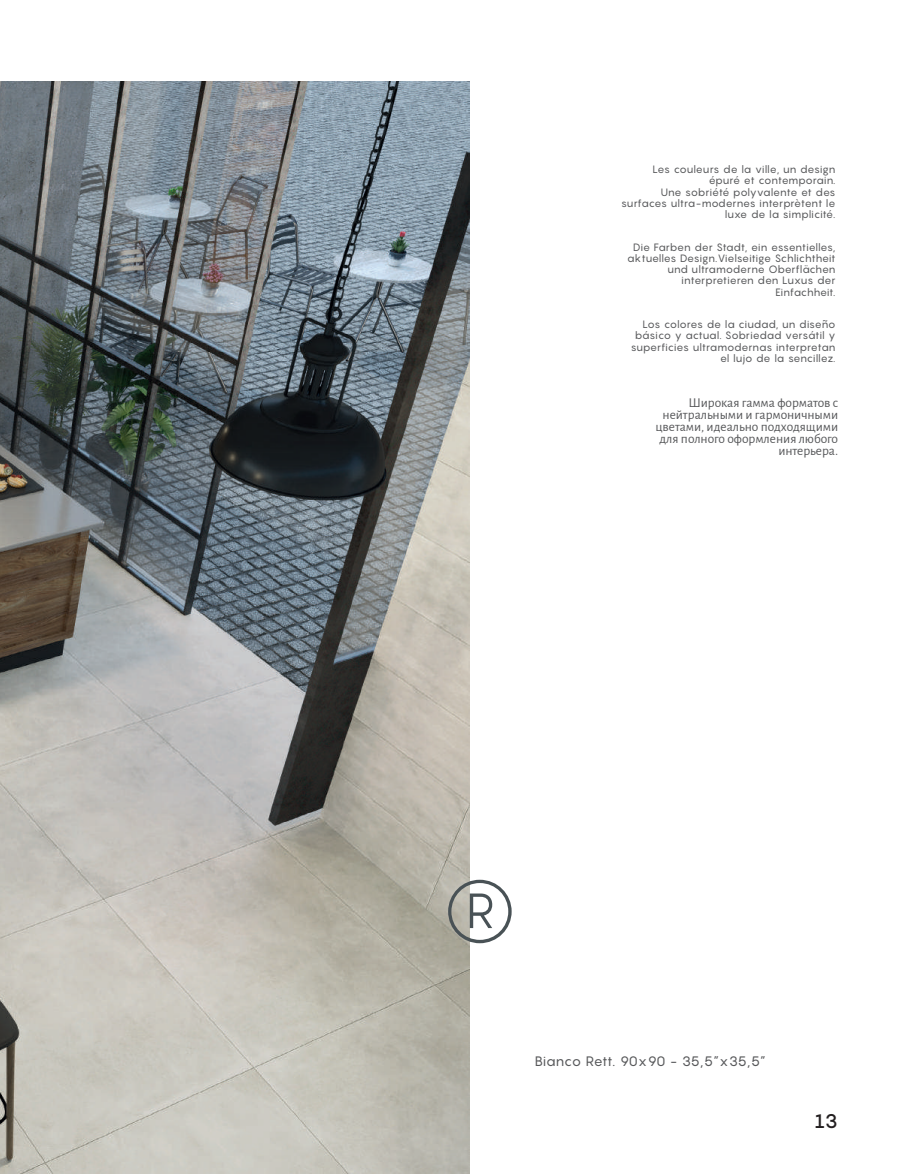
<style>
.page{position:relative;width:919px;height:1174px;background:#fff}
.page>*{position:absolute;margin:0;border:0;box-sizing:border-box;transform-origin:0 0}
.t1{font:300 82.5px "Pangram";color:#495256}
.t2{font:500 19.5px "Pangram";color:#231f20}
.t3{font:13.5px/12px "Alegreya Sans";letter-spacing:-.01em;color:#57585a;text-align:right}
.t4{font:13.5px "Pangram";letter-spacing:-.01em;color:#57585a}
.t5{font:10.5px/11.2px "Pangram";color:#57585a;text-align:right}
</style>
<div class="page">
<img style="left:0;top:82px;width:469px;height:1092px">
<p class="t5" style="left:621px;top:163px;width:216px">Les couleurs de la ville, un design épuré et contemporain.<br>Une sobriété polyvalente et des surfaces ultra-modernes interprètent le luxe de la simplicité.</p>
<p class="t5" style="left:627px;top:241px;width:210px">Die Farben der Stadt, ein essentielles, aktuelles Design.Vielseitige Schlichtheit und ultramoderne Oberflächen interpretieren den Luxus der<br>Einfachheit.</p>
<p class="t5" style="left:630px;top:319px;width:206px">Los colores de la ciudad, un diseño básico y actual. Sobriedad versátil y superficies ultramodernas interpretan el lujo de la sencillez.</p>
<p class="t3" style="left:655px;top:396px;width:184px">Широкая гамма форматов с нейтральными и гармоничными цветами, идеально подходящими для полного оформления любого интерьера.</p>
<h1 class="t1" style="left:440px;top:860px;width:81px">®</h1>
<p class="t4" style="left:534px;top:1052px;width:232px">Bianco Rett. 90x90 - 35,5”x35,5”</p>
<h2 class="t2" style="left:814px;top:1108px;width:25px">13</h2>
</div>
